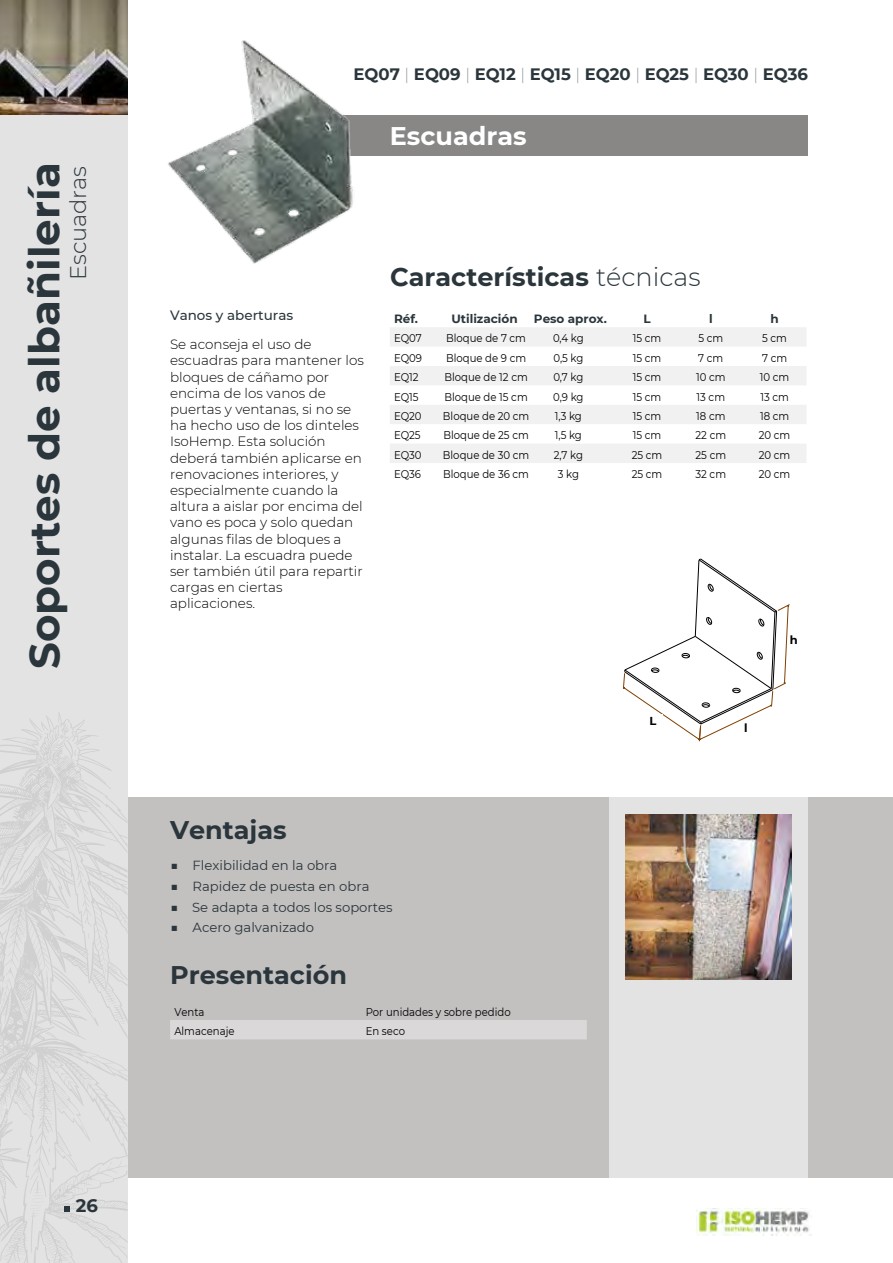
<style>
.page{position:relative;width:893px;height:1263px;background:#fff}
.page>*{position:absolute;margin:0;border:0;box-sizing:border-box;transform-origin:0 0}
.t1{font:700 42px "Montserrat";color:#2a363b}
.t2{font:700 25.5px "Montserrat";color:#2a363b}
.t3{font:700 25.5px "Montserrat";color:#fff}
.t4{font:300 22.5px "Montserrat";color:#2a363b}
.t5{font:700 18px "Montserrat";color:#2a363b}
.t6{font:700 16.5px "Montserrat";color:#2a363b}
.t7{font:300 13.5px/16.2px "Montserrat";color:#000}
.t8{font:500 13.5px "Montserrat";color:#2a363b}
.t9{font:13.2px "Montserrat";color:#2a363b}
.t10{font:700 12px "Montserrat";color:#2a363b}
.t11{font:700 11.55px "Montserrat";color:#000}
.t12{font:11.25px "Montserrat";color:#000;scale:.9 1}
.s1{font-weight:100}
.s2{font-weight:300}
</style>
<div class="page">
<div style="left:128px;top:797px;width:765px;height:381px;background:#c3c0c0"></div>
<div style="left:170px;top:1020px;width:417px;height:19px;background:#dad8d8"></div>
<div style="left:314px;top:115px;width:494px;height:40px;background:#888786"></div>
<img style="left:168px;top:40px;width:187px;height:224px">
<svg style="left:390px;top:327px;width:416px;height:136px;fill:#f1f1f1"></svg>
<div style="left:609px;top:797px;width:199px;height:381px;background:#e3e3e3"></div>
<svg style="left:623px;top:558px;width:167px;height:183px"></svg>
<div style="left:649px;top:714px;width:14px;height:11px;background:#fff"></div>
<div style="left:744px;top:721px;width:11px;height:14px;background:#fff"></div>
<div style="left:0;top:0;width:128px;height:1263px;background:#e3e3e3"></div>
<svg style="left:0;top:712px;width:128px;height:551px"></svg>
<img style="left:0;top:0;width:128px;height:115px">
<svg style="left:64px;top:1206px;width:6px;height:6px"></svg>
<img style="left:697px;top:1208px;width:115px;height:28px">
<img style="left:626px;top:814px;width:165px;height:166px">
<h1 class="t1" style="left:14px;top:669px;width:508px;rotate:-90deg">Soportes de albañilería</h1>
<h3 class="t4" style="left:63px;top:280px;width:116px;rotate:-90deg">Escuadras</h3>
<h3 class="t5" style="left:76px;top:1192px;width:24px">26</h3>
<p class="t6" style="left:354px;top:62px;width:456px">EQ07 <span class="s1">|</span> EQ09 <span class="s1">|</span> EQ12 <span class="s1">|</span> EQ15 <span class="s1">|</span> EQ20 <span class="s1">|</span> EQ25 <span class="s1">|</span> EQ30 <span class="s1">|</span> EQ36</p>
<h2 class="t3" style="left:390px;top:117px;width:138px">Escuadras</h2>
<p class="t8" style="left:170px;top:306px;width:125px">Vanos y aberturas</p>
<p class="t7" style="left:170px;top:336px;width:195px">Se aconseja el uso de escuadras para mantener los bloques de cáñamo por encima de los vanos de puertas y ventanas, si no se ha hecho uso de los dinteles<br>IsoHemp. Esta solución deberá también aplicarse en renovaciones interiores, y especialmente cuando la altura a aislar por encima del vano es poca y solo quedan algunas filas de bloques a instalar. La escuadra puede ser también útil para repartir cargas en ciertas aplicaciones.</p>
<h2 class="t2" style="left:390px;top:258px;width:312px">Características <span class="s2">técnicas</span></h2>
<p class="t10" style="left:394px;top:310px;width:26px">Réf.</p>
<p class="t10" style="left:451px;top:310px;width:68px">Utilización</p>
<p class="t10" style="left:534px;top:310px;width:74px">Peso aprox.</p>
<p class="t10" style="left:643px;top:310px;width:9px">L</p>
<p class="t10" style="left:709px;top:310px;width:5px">l</p>
<p class="t10" style="left:770px;top:310px;width:10px">h</p>
<p class="t12" style="left:394px;top:331px;width:32px">EQ07</p>
<p class="t12" style="left:446px;top:331px;width:90px">Bloque de 7 cm</p>
<p class="t12" style="left:553px;top:331px;width:36px">0,4 kg</p>
<p class="t12" style="left:633px;top:331px;width:33px">15 cm</p>
<p class="t12" style="left:698px;top:331px;width:29px">5 cm</p>
<p class="t12" style="left:762px;top:331px;width:29px">5 cm</p>
<p class="t12" style="left:394px;top:350px;width:33px">EQ09</p>
<p class="t12" style="left:446px;top:350px;width:90px">Bloque de 9 cm</p>
<p class="t12" style="left:553px;top:350px;width:35px">0,5 kg</p>
<p class="t12" style="left:633px;top:350px;width:33px">15 cm</p>
<p class="t12" style="left:698px;top:350px;width:29px">7 cm</p>
<p class="t12" style="left:762px;top:350px;width:29px">7 cm</p>
<p class="t12" style="left:394px;top:369px;width:29px">EQ12</p>
<p class="t12" style="left:444px;top:369px;width:94px">Bloque de 12 cm</p>
<p class="t12" style="left:553px;top:369px;width:35px">0,7 kg</p>
<p class="t12" style="left:633px;top:369px;width:33px">15 cm</p>
<p class="t12" style="left:696px;top:369px;width:34px">10 cm</p>
<p class="t12" style="left:760px;top:369px;width:34px">10 cm</p>
<p class="t12" style="left:394px;top:389px;width:29px">EQ15</p>
<p class="t12" style="left:444px;top:389px;width:94px">Bloque de 15 cm</p>
<p class="t12" style="left:553px;top:389px;width:35px">0,9 kg</p>
<p class="t12" style="left:633px;top:389px;width:33px">15 cm</p>
<p class="t12" style="left:697px;top:389px;width:33px">13 cm</p>
<p class="t12" style="left:760px;top:389px;width:33px">13 cm</p>
<p class="t12" style="left:394px;top:408px;width:32px">EQ20</p>
<p class="t12" style="left:443px;top:408px;width:97px">Bloque de 20 cm</p>
<p class="t12" style="left:555px;top:408px;width:32px">1,3 kg</p>
<p class="t12" style="left:633px;top:408px;width:33px">15 cm</p>
<p class="t12" style="left:696px;top:408px;width:34px">18 cm</p>
<p class="t12" style="left:760px;top:408px;width:34px">18 cm</p>
<p class="t12" style="left:394px;top:428px;width:31px">EQ25</p>
<p class="t12" style="left:443px;top:428px;width:96px">Bloque de 25 cm</p>
<p class="t12" style="left:555px;top:428px;width:32px">1,5 kg</p>
<p class="t12" style="left:633px;top:428px;width:33px">15 cm</p>
<p class="t12" style="left:695px;top:428px;width:35px">22 cm</p>
<p class="t12" style="left:759px;top:428px;width:37px">20 cm</p>
<p class="t12" style="left:394px;top:447px;width:32px">EQ30</p>
<p class="t12" style="left:443px;top:447px;width:97px">Bloque de 30 cm</p>
<p class="t12" style="left:554px;top:447px;width:34px">2,7 kg</p>
<p class="t12" style="left:632px;top:447px;width:35px">25 cm</p>
<p class="t12" style="left:695px;top:447px;width:35px">25 cm</p>
<p class="t12" style="left:759px;top:447px;width:37px">20 cm</p>
<p class="t12" style="left:394px;top:466px;width:31px">EQ36</p>
<p class="t12" style="left:443px;top:466px;width:97px">Bloque de 36 cm</p>
<p class="t12" style="left:558px;top:466px;width:25px">3 kg</p>
<p class="t12" style="left:632px;top:466px;width:35px">25 cm</p>
<p class="t12" style="left:696px;top:466px;width:35px">32 cm</p>
<p class="t12" style="left:759px;top:466px;width:37px">20 cm</p>
<p class="t11" style="left:790px;top:632px;width:9px">h</p>
<p class="t11" style="left:649px;top:713px;width:8px">L</p>
<p class="t11" style="left:744px;top:720px;width:5px">l</p>
<h2 class="t2" style="left:170px;top:812px;width:118px">Ventajas</h2>
<p class="t9" style="left:170px;top:856px;width:168px">■ Flexibilidad en la obra</p>
<p class="t9" style="left:170px;top:877px;width:201px">■ Rapidez de puesta en obra</p>
<p class="t9" style="left:170px;top:898px;width:224px">■ Se adapta a todos los soportes</p>
<p class="t9" style="left:170px;top:918px;width:145px">■ Acero galvanizado</p>
<h2 class="t2" style="left:170px;top:956px;width:178px">Presentación</h2>
<p class="t12" style="left:174px;top:1004px;width:35px">Venta</p>
<p class="t12" style="left:366px;top:1004px;width:163px">Por unidades y sobre pedido</p>
<p class="t12" style="left:174px;top:1023px;width:68px">Almacenaje</p>
<p class="t12" style="left:366px;top:1023px;width:45px">En seco</p>
</div>
